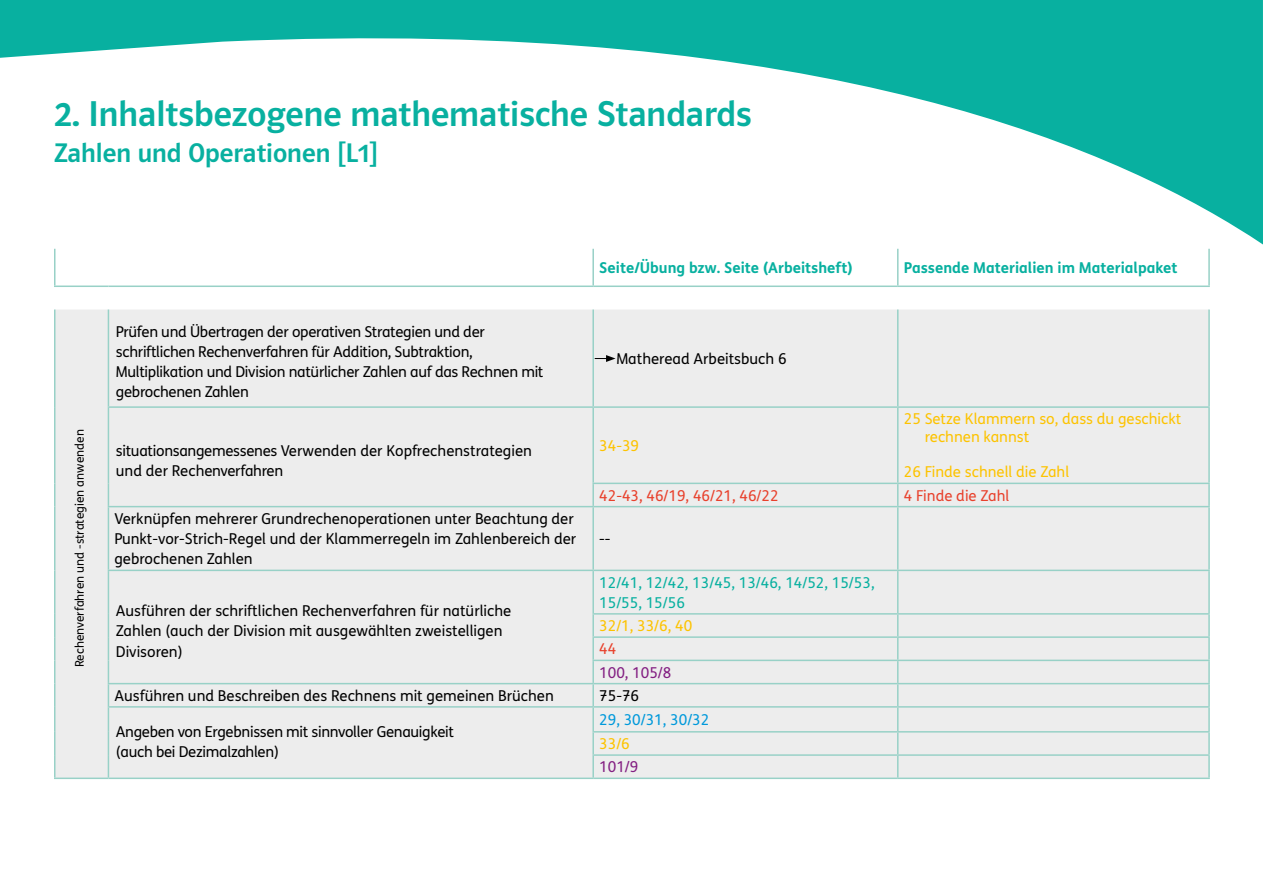
<style>
.page{position:relative;width:1263px;height:893px;background:#fff}
.page>*{position:absolute;margin:0;border:0;box-sizing:border-box;transform-origin:0 0}
.t1{font:36px "Polo ST11 K Krftg";color:#08b0a0}
.t2{font:27px "Polo ST11 K Krftg";color:#08b0a0}
.t3{font:15px/20.2px "FS Klett GSV";letter-spacing:-.005em;color:#000}
.t4{font:15px/18px "FS Klett GSV";color:#fdc300}
.t5{font:700 15px "FS Klett GSV";color:#08b0a0}
.t6{font:15px/20.2px "FS Klett GSV";color:#08b0a0}
.t7{font:15px "FS Klett GSV";color:#e8412c}
.t8{font:15px "FS Klett GSV";color:#831f82}
.t9{font:15px "FS Klett GSV";color:#0099db}
.t10{font:12px "FS Klett GSV";color:#000}
</style>
<div class="page">
<svg style="left:0;top:0;width:1263px;height:244px"></svg>
<div style="left:56px;top:310px;width:1152px;height:468px;background:#ededed"></div>
<hr style="left:54px;top:249px;width:2px;height:37px;background:#98d1c7">
<hr style="left:592px;top:249px;width:2px;height:37px;background:#98d1c7">
<hr style="left:897px;top:249px;width:1px;height:37px;background:#98d1c7">
<hr style="left:1208px;top:249px;width:2px;height:37px;background:#98d1c7">
<hr style="left:54px;top:286px;width:54px;height:1px;background:#98d1c7">
<hr style="left:108px;top:286px;width:485px;height:1px;background:#98d1c7">
<hr style="left:593px;top:286px;width:305px;height:1px;background:#98d1c7">
<hr style="left:898px;top:286px;width:312px;height:1px;background:#98d1c7">
<hr style="left:54px;top:310px;width:2px;height:97px;background:#98d1c7">
<hr style="left:108px;top:310px;width:1px;height:96px;background:#98d1c7">
<hr style="left:592px;top:310px;width:2px;height:96px;background:#98d1c7">
<hr style="left:897px;top:310px;width:1px;height:96px;background:#98d1c7">
<hr style="left:1208px;top:310px;width:2px;height:96px;background:#98d1c7">
<hr style="left:54px;top:407px;width:2px;height:76px;background:#98d1c7">
<hr style="left:108px;top:408px;width:1px;height:75px;background:#98d1c7">
<hr style="left:593px;top:406px;width:305px;height:2px;background:#98d1c7">
<hr style="left:592px;top:408px;width:2px;height:75px;background:#98d1c7">
<hr style="left:898px;top:406px;width:312px;height:2px;background:#98d1c7">
<hr style="left:897px;top:408px;width:1px;height:75px;background:#98d1c7">
<hr style="left:1208px;top:408px;width:2px;height:75px;background:#98d1c7">
<hr style="left:54px;top:483px;width:2px;height:24px;background:#98d1c7">
<svg style="left:108px;top:483px;width:1px;height:23px"></svg>
<hr style="left:592px;top:483px;width:306px;height:1px;background:#98d1c7">
<hr style="left:592px;top:484px;width:2px;height:22px;background:#98d1c7">
<hr style="left:898px;top:483px;width:312px;height:1px;background:#98d1c7">
<svg style="left:897px;top:484px;width:1px;height:22px"></svg>
<hr style="left:1208px;top:484px;width:2px;height:22px;background:#98d1c7">
<hr style="left:54px;top:507px;width:2px;height:63px;background:#98d1c7">
<hr style="left:108px;top:507px;width:1px;height:63px;background:#98d1c7">
<hr style="left:898px;top:506px;width:312px;height:1px;background:#98d1c7">
<hr style="left:1208px;top:507px;width:2px;height:63px;background:#98d1c7">
<hr style="left:54px;top:570px;width:2px;height:44px;background:#98d1c7">
<hr style="left:108px;top:571px;width:1px;height:43px;background:#98d1c7">
<hr style="left:592px;top:571px;width:2px;height:42px;background:#98d1c7">
<hr style="left:898px;top:570px;width:312px;height:1px;background:#98d1c7">
<hr style="left:897px;top:571px;width:1px;height:42px;background:#98d1c7">
<hr style="left:1208px;top:571px;width:2px;height:42px;background:#98d1c7">
<hr style="left:54px;top:614px;width:2px;height:23px;background:#98d1c7">
<hr style="left:592px;top:613px;width:306px;height:2px;background:#98d1c7">
<hr style="left:592px;top:615px;width:2px;height:21px;background:#98d1c7">
<hr style="left:898px;top:613px;width:312px;height:2px;background:#98d1c7">
<hr style="left:1208px;top:615px;width:2px;height:21px;background:#98d1c7">
<hr style="left:54px;top:637px;width:2px;height:23px;background:#98d1c7">
<hr style="left:592px;top:636px;width:306px;height:2px;background:#98d1c7">
<hr style="left:592px;top:638px;width:2px;height:22px;background:#98d1c7">
<hr style="left:898px;top:636px;width:312px;height:2px;background:#98d1c7">
<hr style="left:1208px;top:638px;width:2px;height:22px;background:#98d1c7">
<hr style="left:54px;top:660px;width:2px;height:24px;background:#98d1c7">
<hr style="left:592px;top:660px;width:306px;height:1px;background:#98d1c7">
<hr style="left:592px;top:661px;width:2px;height:22px;background:#98d1c7">
<hr style="left:898px;top:660px;width:312px;height:1px;background:#98d1c7">
<hr style="left:1208px;top:661px;width:2px;height:22px;background:#98d1c7">
<hr style="left:54px;top:684px;width:2px;height:23px;background:#98d1c7">
<hr style="left:593px;top:683px;width:305px;height:1px;background:#98d1c7">
<hr style="left:592px;top:684px;width:2px;height:22px;background:#98d1c7">
<hr style="left:898px;top:683px;width:312px;height:1px;background:#98d1c7">
<hr style="left:1208px;top:684px;width:2px;height:22px;background:#98d1c7">
<hr style="left:54px;top:707px;width:2px;height:25px;background:#98d1c7">
<hr style="left:593px;top:706px;width:305px;height:2px;background:#98d1c7">
<hr style="left:592px;top:708px;width:2px;height:23px;background:#98d1c7">
<hr style="left:898px;top:706px;width:312px;height:2px;background:#98d1c7">
<hr style="left:1208px;top:708px;width:2px;height:23px;background:#98d1c7">
<hr style="left:54px;top:732px;width:2px;height:23px;background:#98d1c7">
<hr style="left:592px;top:731px;width:306px;height:2px;background:#98d1c7">
<hr style="left:592px;top:733px;width:2px;height:21px;background:#98d1c7">
<hr style="left:898px;top:731px;width:312px;height:2px;background:#98d1c7">
<hr style="left:1208px;top:733px;width:2px;height:21px;background:#98d1c7">
<hr style="left:54px;top:755px;width:2px;height:23px;background:#98d1c7">
<svg style="left:108px;top:614px;width:1px;height:164px"></svg>
<hr style="left:592px;top:754px;width:306px;height:2px;background:#98d1c7">
<hr style="left:592px;top:756px;width:2px;height:22px;background:#98d1c7">
<hr style="left:898px;top:754px;width:312px;height:2px;background:#98d1c7">
<svg style="left:897px;top:615px;width:1px;height:163px"></svg>
<hr style="left:1208px;top:756px;width:2px;height:22px;background:#98d1c7">
<hr style="left:593px;top:778px;width:305px;height:1px;background:#98d1c7">
<hr style="left:898px;top:778px;width:312px;height:1px;background:#98d1c7">
<hr style="left:108px;top:683px;width:485px;height:1px;background:#98d1c7">
<hr style="left:108px;top:706px;width:485px;height:2px;background:#98d1c7">
<hr style="left:54px;top:778px;width:54px;height:1px;background:#98d1c7">
<hr style="left:108px;top:778px;width:485px;height:1px;background:#98d1c7">
<hr style="left:593px;top:506px;width:305px;height:1px;background:#98d1c7">
<hr style="left:592px;top:507px;width:2px;height:63px;background:#98d1c7">
<hr style="left:897px;top:507px;width:1px;height:63px;background:#98d1c7">
<hr style="left:593px;top:570px;width:305px;height:1px;background:#98d1c7">
<hr style="left:108px;top:406px;width:485px;height:2px;background:#98d1c7">
<hr style="left:108px;top:506px;width:485px;height:1px;background:#98d1c7">
<hr style="left:108px;top:570px;width:485px;height:1px;background:#98d1c7">
<svg style="left:595px;top:355px;width:20px;height:7px"></svg>
<h1 class="t1" style="left:54px;top:94px;width:699px">2. Inhaltsbezogene mathematische Standards</h1>
<h2 class="t2" style="left:54px;top:138px;width:325px">Zahlen und Operationen [L1]</h2>
<p class="t10" style="left:71px;top:667px;width:239px;rotate:-90deg">Rechenverfahren und -strategien anwenden</p>
<p class="t3" style="left:116px;top:321px;width:429px">Prüfen und Übertragen der operativen Strategien und der schriftlichen Rechenverfahren für Addition, Subtraktion, Multiplikation und Division natürlicher Zahlen auf das Rechnen mit gebrochenen Zahlen</p>
<p class="t3" style="left:116px;top:440px;width:418px">situationsangemessenes Verwenden der Kopfrechenstrategien und der Rechenverfahren</p>
<p class="t3" style="left:114px;top:508px;width:463px">Verknüpfen mehrerer Grundrechenoperationen unter Beachtung der<br>Punkt-vor-Strich-Regel und der Klammerregeln im Zahlenbereich der gebrochenen Zahlen</p>
<p class="t3" style="left:116px;top:600px;width:397px">Ausführen der schriftlichen Rechenverfahren für natürliche<br>Zahlen (auch der Division mit ausgewählten zweistelligen<br>Divisoren)</p>
<p class="t5" style="left:599px;top:256px;width:255px">Seite/Übung bzw. Seite (Arbeitsheft)</p>
<p class="t5" style="left:904px;top:256px;width:275px">Passende Materialien im Materialpaket</p>
<p class="t3" style="left:616px;top:348px;width:172px">Matheread Arbeitsbuch 6</p>
<p class="t4" style="left:599px;top:436px;width:41px">34-39</p>
<p class="t4" style="left:925px;top:410px;width:258px;text-indent:-21px">25 Setze Klammern so, dass du geschickt rechnen kannst</p>
<p class="t4" style="left:904px;top:463px;width:167px">26 Finde schnell die Zahl</p>
<p class="t7" style="left:599px;top:485px;width:181px">42-43, 46/19, 46/21, 46/22</p>
<p class="t7" style="left:904px;top:485px;width:107px">4 Finde die Zahl</p>
<p class="t3" style="left:599px;top:528px;width:13px">--</p>
<p class="t6" style="left:599px;top:572px;width:277px">12/41, 12/42, 13/45, 13/46, 14/52, 15/53,<br>15/55, 15/56</p>
<p class="t4" style="left:599px;top:617px;width:95px">32/1, 33/6, 40</p>
<p class="t7" style="left:599px;top:639px;width:19px">44</p>
<p class="t8" style="left:599px;top:662px;width:74px">100, 105/8</p>
<p class="t3" style="left:114px;top:685px;width:441px">Ausführen und Beschreiben des Rechnens mit gemeinen Brüchen</p>
<p class="t3" style="left:599px;top:685px;width:41px">75-76</p>
<p class="t9" style="left:599px;top:709px;width:112px">29, 30/31, 30/32</p>
<p class="t4" style="left:599px;top:734px;width:32px">33/6</p>
<p class="t8" style="left:599px;top:757px;width:41px">101/9</p>
<p class="t3" style="left:116px;top:721px;width:340px">Angeben von Ergebnissen mit sinnvoller Genauigkeit (auch bei Dezimalzahlen)</p>
</div>
